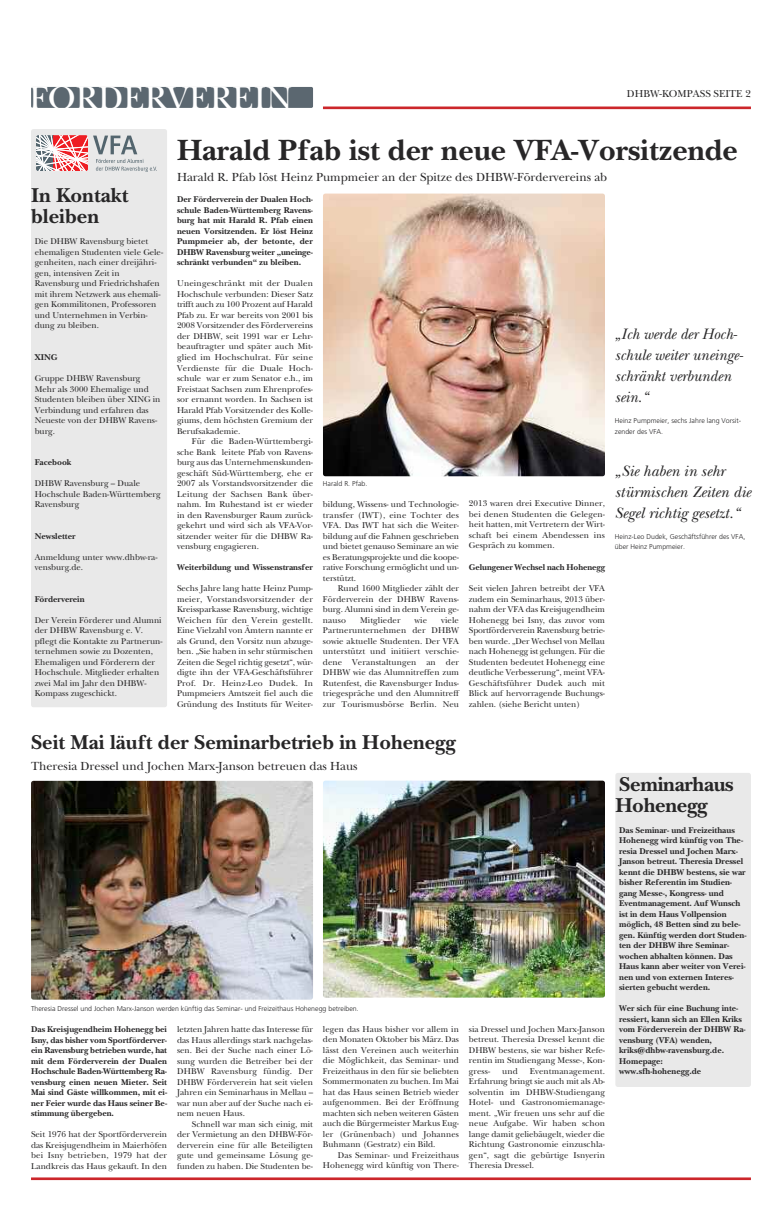
<style>
.page{position:relative;width:782px;height:1216px;background:#fff}
.page>*{position:absolute;margin:0;border:0;box-sizing:border-box;transform-origin:0 0}
.t1{font:34.04px "New Baskerville";color:#fff}
.t2{font:700 30.62px "New Baskerville";color:#272627}
.t3{font:700 21px/21px "New Baskerville";color:#272627}
.t4{font:italic 15.75px/21px "New Baskerville";color:#272627;scale:.96 1}
.t5{font:italic 15.75px/21px "New Baskerville";color:#272627}
.t6{font:12.25px "New Baskerville";color:#272627}
.t7{font:10.5px "New Baskerville";color:#272627}
.t8{font:8.75px/10.5px "New Baskerville";color:#272627;text-align:justify}
.t9{font:700 8.75px/10.5px "New Baskerville";color:#272627;text-align:justify}
.t10{font:300 7px/10.5px "Frutiger";color:#272627}
</style>
<div class="page">
<div style="left:31px;top:129px;width:136px;height:578px;background:#e9e9e9;border-radius:2px"></div>
<div style="left:31px;top:87px;width:282px;height:21px;background:#5b6770;border-radius:2px"></div>
<hr style="left:323px;top:106px;width:427px;height:3px;background:#cc262b">
<hr style="left:31px;top:1177px;width:719px;height:2px;background:#cc262b">
<svg style="left:36px;top:135px;width:121px;height:37px"></svg>
<img style="left:323px;top:193px;width:281px;height:283px;border-radius:2px">
<img style="left:31px;top:780px;width:282px;height:219px;border-radius:2px">
<div style="left:615px;top:772px;width:135px;height:314px;background:#e9e9e9;border-radius:2px"></div>
<img style="left:323px;top:780px;width:281px;height:217px;border-radius:2px">
<h1 class="t1" style="left:29px;top:86px;width:264px">FÖRDERVEREIN</h1>
<p class="t7" style="left:626px;top:90px;width:125px">DHBW-KOMPASS SEITE 2</p>
<h2 class="t2" style="left:177px;top:132px;width:562px">Harald Pfab ist der neue VFA-Vorsitzende</h2>
<h3 class="t6" style="left:177px;top:173px;width:431px">Harald R. Pfab löst Heinz Pumpmeier an der Spitze des DHBW-Fördervereins ab</h3>
<p class="t9" style="left:177px;top:194px;width:137px">Der Förderverein der Dualen Hoch&shy;schule Baden-Württemberg Ravens&shy;burg hat mit Harald R. Pfab einen neuen Vorsitzenden. Er löst Heinz Pumpmeier ab, der betonte, der DHBW Ravensburg weiter „uneinge&shy;schränkt verbunden“ zu bleiben.</p>
<p class="t8" style="left:177px;top:279px;width:137px">Uneingeschränkt mit der Dualen Hochschule verbunden: Dieser Satz trifft auch zu 100 Prozent auf Harald Pfab zu. Er war bereits von 2001 bis 2008 Vorsitzender des Fördervereins der DHBW, seit 1991 war er Lehr&shy;beauftragter und später auch Mit&shy;glied im Hochschulrat. Für seine Verdienste für die Duale Hoch&shy;schule war er zum Senator e.h., im Freistaat Sachsen zum Ehrenprofes&shy;sor ernannt worden. In Sachsen ist Harald Pfab Vorsitzender des Kolle&shy;giums, dem höchsten Gremium der Berufsakademie.</p>
<p class="t8" style="left:177px;top:437px;width:137px;text-indent:15px">Für die Baden-Württembergi&shy;sche Bank leitete Pfab von Ravens&shy;burg aus das Unternehmenskunden&shy;geschäft Süd-Württemberg, ehe er 2007 als Vorstandsvorsitzender die Leitung der Sachsen Bank über&shy;nahm. Im Ruhestand ist er wieder in den Ravensburger Raum zurück&shy;gekehrt und wird sich als VFA-Vor&shy;sitzender weiter für die DHBW Ra&shy;vensburg engagieren.</p>
<p class="t9" style="left:177px;top:562px;width:137px">Weiterbildung und Wissenstransfer</p>
<p class="t8" style="left:177px;top:584px;width:137px">Sechs Jahre lang hatte Heinz Pump&shy;meier, Vorstandsvorsitzender der Kreissparkasse Ravensburg, wichtige Weichen für den Verein gestellt.<br>Eine Vielzahl von Ämtern nannte er als Grund, den Vorsitz nun abzuge&shy;ben. „Sie haben in sehr stürmischen Zeiten die Segel richtig gesetzt“, wür&shy;digte ihn der VFA-Geschäftsführer Prof. Dr. Heinz-Leo Dudek. In Pumpmeiers Amtszeit fiel auch die Gründung des Instituts für Weiter-</p>
<h3 class="t3" style="left:31px;top:185px;width:99px">In Kontakt bleiben</h3>
<p class="t8" style="left:35px;top:237px;width:130px;text-align:left">Die DHBW Ravensburg bietet ehemaligen Studenten viele Gele&shy;genheiten, nach einer dreijähri&shy;gen, intensiven Zeit in<br>Ravensburg und Friedrichshafen mit ihrem Netzwerk aus ehemali&shy;gen Kommilitonen, Professoren und Unternehmen in Verbin&shy;dung zu bleiben.</p>
<p class="t9" style="left:35px;top:352px;width:24px">XING</p>
<p class="t8" style="left:35px;top:374px;width:127px;text-align:left">Gruppe DHBW Ravensburg<br>Mehr als 3000 Ehemalige und<br>Studenten bleiben über XING in<br>Verbindung und erfahren das<br>Neueste von der DHBW Ravens&shy;burg.</p>
<p class="t9" style="left:35px;top:457px;width:38px">Facebook</p>
<p class="t8" style="left:35px;top:479px;width:127px;text-align:left">DHBW Ravensburg – Duale<br>Hochschule Baden-Württemberg<br>Ravensburg</p>
<p class="t9" style="left:35px;top:530px;width:42px">Newsletter</p>
<p class="t8" style="left:35px;top:552px;width:124px">Anmeldung unter www.dhbw-ra&shy;vensburg.de.</p>
<p class="t9" style="left:35px;top:593px;width:51px">Förderverein</p>
<p class="t8" style="left:35px;top:615px;width:129px;text-align:left">Der Verein Förderer und Alumni der DHBW Ravensburg e. V. pflegt die Kontakte zu Partnerun&shy;ternehmen sowie zu Dozenten,<br>Ehemaligen und Förderern der<br>Hochschule. Mitglieder erhalten zwei Mal im Jahr den DHBW-<br>Kompass zugeschickt.</p>
<h3 class="t4" style="left:614px;top:325px;width:134px">„Ich werde der Hoch&shy;schule weiter uneinge&shy;schränkt verbunden sein.“</h3>
<p class="t10" style="left:614px;top:416px;width:128px">Heinz Pumpmeier, sechs Jahre lang Vorsit&shy;zender des VFA.</p>
<h3 class="t5" style="left:614px;top:462px;width:137px">„Sie haben in sehr stürmischen Zeiten die<br>Segel richtig gesetzt.“</h3>
<p class="t10" style="left:614px;top:531px;width:132px">Heinz-Leo Dudek, Geschäftsführer des VFA, über Heinz Pumpmeier.</p>
<p class="t10" style="left:323px;top:479px;width:46px">Harald R. Pfab.</p>
<p class="t8" style="left:469px;top:499px;width:137px">2013 waren drei Executive Dinner, bei denen Studenten die Gelegen&shy;heit hatten, mit Vertretern der Wirt&shy;schaft bei einem Abendessen ins Gespräch zu kommen.</p>
<p class="t9" style="left:469px;top:562px;width:137px">Gelungener Wechsel nach Hohenegg</p>
<p class="t8" style="left:469px;top:584px;width:137px">Seit vielen Jahren betreibt der VFA zudem ein Seminarhaus, 2013 über&shy;nahm der VFA das Kreisjugendheim Hohenegg bei Isny, das zuvor vom Sportförderverein Ravensburg betrie&shy;ben wurde. „Der Wechsel von Mellau nach Hohenegg ist gelungen. Für die Studenten bedeutet Hohenegg eine deutliche Verbesserung“, meint VFA-Geschäftsführer Dudek auch mit Blick auf hervorragende Buchungs&shy;zahlen. (siehe Bericht unten)</p>
<p class="t8" style="left:323px;top:500px;width:137px">bildung, Wissens- und Technologie&shy;transfer (IWT), eine Tochter des VFA. Das IWT hat sich die Weiter&shy;bildung auf die Fahnen geschrieben und bietet genauso Seminare an wie es Beratungsprojekte und die koope&shy;rative Forschung ermöglicht und un&shy;terstützt.</p>
<p class="t8" style="left:323px;top:584px;width:137px;text-indent:15px">Rund 1600 Mitglieder zählt der Förderverein der DHBW Ravens&shy;burg. Alumni sind in dem Verein ge&shy;nauso</p>
<p class="t8" style="left:323px;top:615px;width:137px;text-indent:118px">viele Partnerunternehmen der DHBW sowie aktuelle Studenten. Der VFA unterstützt und initiiert verschie&shy;dene Veranstaltungen an der DHBW wie das Alumnitreffen zum Rutenfest, die Ravensburger Indus&shy;triegespräche und den Alumnitreff zur Tourismusbörse Berlin. Neu</p>
<p class="t8" style="left:360px;top:615px;width:42px">Mitglieder</p>
<p class="t8" style="left:414px;top:615px;width:14px">wie</p>
<h3 class="t3" style="left:31px;top:731px;width:426px">Seit Mai läuft der Seminarbetrieb in Hohenegg</h3>
<h3 class="t6" style="left:31px;top:761px;width:328px">Theresia Dressel und Jochen Marx-Janson betreuen das Haus</h3>
<p class="t10" style="left:31px;top:1004px;width:329px">Theresia Dressel und Jochen Marx-Janson werden künftig das Seminar- und Freizeithaus Hohenegg betreiben.</p>
<p class="t9" style="left:31px;top:1024px;width:137px">Das Kreisjugendheim Hohenegg bei Isny, das bisher vom Sportförderver&shy;ein Ravensburg betrieben wurde, hat mit dem Förderverein der Dualen Hochschule Baden-Württemberg Ra&shy;vensburg einen neuen Mieter. Seit Mai sind Gäste willkommen, mit ei&shy;ner Feier wurde das Haus seiner Be&shy;stimmung übergeben.</p>
<p class="t8" style="left:31px;top:1130px;width:137px">Seit 1976 hat der Sportförderverein das Kreisjugendheim in Maierhöfen bei Isny betrieben, 1979 hat der Landkreis das Haus gekauft. In den</p>
<p class="t8" style="left:177px;top:1025px;width:137px">letzten Jahren hatte das Interesse für das Haus allerdings stark nachgelas&shy;sen. Bei der Suche nach einer Lö&shy;sung wurden die Betreiber bei der DHBW Ravensburg fündig. Der DHBW Förderverein hat seit vielen Jahren ein Seminarhaus in Mellau – war nun aber auf der Suche nach ei&shy;nem neuen Haus.</p>
<p class="t8" style="left:177px;top:1119px;width:137px;text-indent:15px">Schnell war man sich einig, mit der Vermietung an den DHBW-För&shy;derverein eine für alle Beteiligten gute und gemeinsame Lösung ge&shy;funden zu haben. Die Studenten be-</p>
<p class="t8" style="left:323px;top:1024px;width:137px">legen das Haus bisher vor allem in den Monaten Oktober bis März. Das lässt den Vereinen auch weiterhin die Möglichkeit, das Seminar- und Freizeithaus in den für sie beliebten Sommermonaten zu buchen. Im Mai hat das Haus seinen Betrieb wieder aufgenommen. Bei der Eröffnung machten sich neben weiteren Gästen auch die Bürgermeister Markus Eug&shy;ler (Grünenbach) und Johannes Buhmann (Gestratz) ein Bild.</p>
<p class="t8" style="left:323px;top:1150px;width:137px;text-align:right">Das Seminar- und Freizeithaus<br>Hohenegg wird künftig von There-</p>
<p class="t8" style="left:469px;top:1024px;width:137px">sia Dressel und Jochen Marx-Janson betreut. Theresia Dressel kennt die DHBW bestens, sie war bisher Refe&shy;rentin im Studiengang Messe-, Kon&shy;gress-</p>
<p class="t8" style="left:502px;top:1066px;width:17px">und</p>
<p class="t8" style="left:469px;top:1066px;width:137px;text-indent:61px">Eventmanagement.<br>Erfahrung bringt sie auch mit als Ab&shy;solventin im DHBW-Studiengang Hotel- und Gastronomiemanage&shy;ment. „Wir freuen uns sehr auf die neue Aufgabe. Wir haben schon lange damit geliebäugelt, wieder die Richtung Gastronomie einzuschla&shy;gen“, sagt die gebürtige Isnyerin Theresia Dressel.</p>
<h3 class="t3" style="left:615px;top:773px;width:120px">Seminarhaus<br>Hohenegg</h3>
<p class="t9" style="left:619px;top:824px;width:129px;text-align:left">Das Seminar- und Freizeithaus<br>Hohenegg wird künftig von The&shy;resia Dressel und Jochen Marx-<br>Janson betreut. Theresia Dressel kennt die DHBW bestens, sie war bisher Referentin im Studien&shy;gang Messe-, Kongress- und<br>Eventmanagement. Auf Wunsch ist in dem Haus Vollpension möglich, 48 Betten sind zu bele&shy;gen. Künftig werden dort Studen&shy;ten der DHBW ihre Seminar&shy;wochen abhalten können. Das<br>Haus kann aber weiter von Verei&shy;nen und von externen Interes&shy;sierten gebucht werden.</p>
<p class="t9" style="left:619px;top:1003px;width:128px;text-align:left">Wer sich für eine Buchung inte&shy;ressiert, kann sich an Ellen Kriks vom Förderverein der DHBW Ra&shy;vensburg (VFA) wenden, kriks@dhbw-ravensburg.de.<br>Homepage: www.sfh-hohenegg.de</p>
</div>
